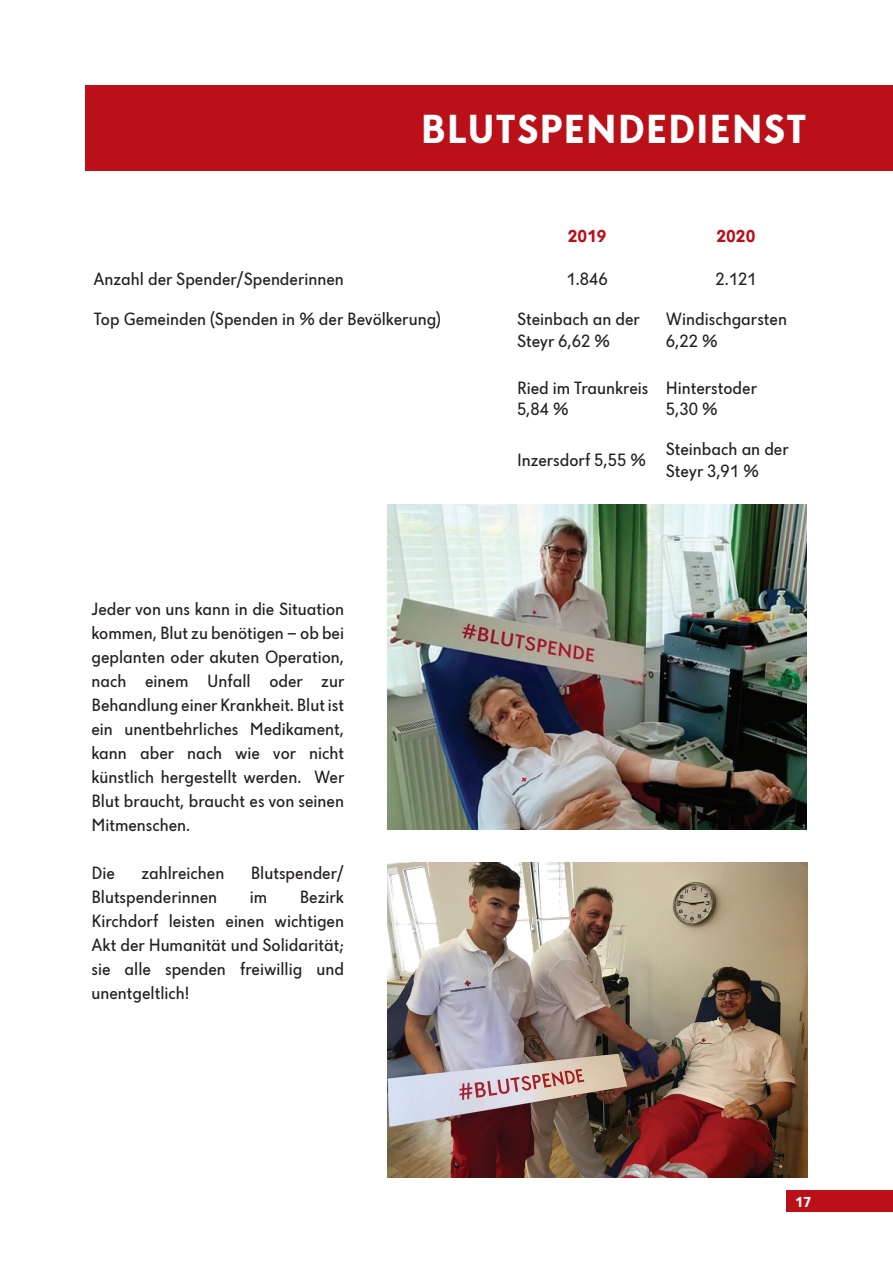
<style>
.page{position:relative;width:893px;height:1263px;background:#fff}
.page>*{position:absolute;margin:0;border:0;box-sizing:border-box;transform-origin:0 0}
.t1{font:700 42px "Dunant";letter-spacing:.035em;color:#fff}
.t2{font:18px/24px "Dunant";color:#231f20}
.t3{font:700 18px "Dunant";color:#bb1018}
.t4{font:700 15px "Dunant";color:#fff}
</style>
<div class="page">
<div style="left:787px;top:1191px;width:106px;height:21px;background:#bb1018"></div>
<img style="left:387px;top:505px;width:420px;height:324px">
<div style="left:85px;top:85px;width:808px;height:85px;background:#bb1018"></div>
<img style="left:387px;top:862px;width:421px;height:316px">
<h1 class="t1" style="left:421px;top:105px;width:387px">BLUTSPENDEDIENST</h1>
<p class="t3" style="left:568px;top:226px;width:40px">2019</p>
<p class="t3" style="left:716px;top:226px;width:40px">2020</p>
<p class="t2" style="left:94px;top:267px;width:252px">Anzahl der Spender/Spenderinnen</p>
<p class="t2" style="left:567px;top:267px;width:43px">1.846</p>
<p class="t2" style="left:715px;top:267px;width:43px">2.121</p>
<p class="t2" style="left:94px;top:307px;width:349px">Top Gemeinden (Spenden in % der Bevölkerung)</p>
<p class="t2" style="left:517px;top:309px;width:124px;line-height:21.6px">Steinbach an der<br>Steyr 6,62 %</p>
<p class="t2" style="left:666px;top:309px;width:123px;line-height:21.6px">Windischgarsten<br>6,22 %</p>
<p class="t2" style="left:517px;top:377px;width:133px;line-height:21.6px">Ried im Traunkreis<br>5,84 %</p>
<p class="t2" style="left:666px;top:377px;width:93px;line-height:21.6px">Hinterstoder<br>5,30 %</p>
<p class="t2" style="left:517px;top:448px;width:130px">Inzersdorf 5,55 %</p>
<p class="t2" style="left:666px;top:438px;width:124px;line-height:21.6px">Steinbach an der<br>Steyr 3,91 %</p>
<p class="t2" style="left:91px;top:597px;width:255px;text-align:justify">Jeder von uns kann in die Situation kommen, Blut zu benötigen – ob bei geplanten oder akuten Operation, nach einem Unfall oder zur Behandlung einer Krankheit. Blut ist ein unentbehrliches Medikament, kann aber nach wie vor nicht künstlich hergestellt werden. Wer Blut braucht, braucht es von seinen Mitmenschen.</p>
<p class="t2" style="left:91px;top:861px;width:25px">Die</p>
<p class="t2" style="left:141px;top:861px;width:84px">zahlreichen</p>
<p class="t2" style="left:251px;top:861px;width:95px">Blutspender/</p>
<p class="t2" style="left:91px;top:885px;width:127px">Blutspenderinnen</p>
<p class="t2" style="left:250px;top:885px;width:19px">im</p>
<p class="t2" style="left:91px;top:885px;width:254px;text-align:justify;text-indent:208px">Bezirk Kirchdorf leisten einen wichtigen Akt der Humanität und Solidarität; sie alle spenden freiwillig und unentgeltlich!</p>
<p class="t4" style="left:795px;top:1193px;width:18px">17</p>
</div>
